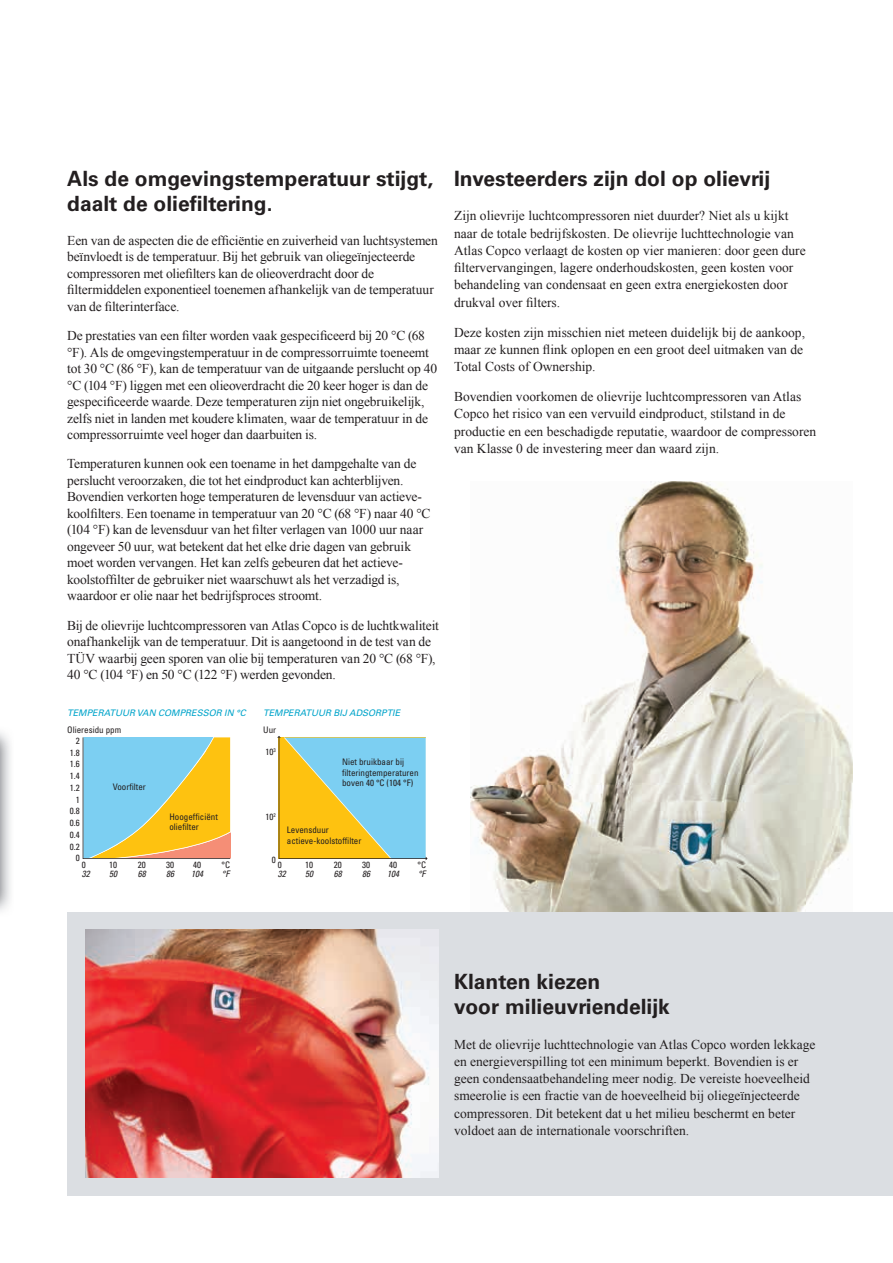
<style>
.page{position:relative;width:893px;height:1263px;background:#fff}
.page>*{position:absolute;margin:0;border:0;box-sizing:border-box;transform-origin:0 0}
.t1{font:700 21px/25.2px "Univers LT Std";color:#231f20}
.t2{font:13.5px/16.5px "Times New Roman";color:#231f20}
.t3{font:condensed 9px/11.7px "Univers LT Std";color:#231f20}
.t4{font:italic 9px "Univers LT Std";color:#00a4ca}
.t5{font:italic condensed 9px "Univers LT Std";color:#231f20}
</style>
<div class="page">
<img style="left:470px;top:481px;width:383px;height:431px">
<div style="left:67px;top:912px;width:826px;height:284px;background:#dbdee2"></div>
<img style="left:85px;top:930px;width:354px;height:248px">
<svg style="left:83px;top:737px;width:147px;height:122px;background:#b4c595"></svg>
<img style="left:0;top:732px;width:11px;height:179px">
<svg style="left:277px;top:736px;width:151px;height:124px;background:#b2ca9a"></svg>
<h1 class="t1" style="left:67px;top:166px;width:367px">Als de omgevingstemperatuur stijgt, daalt de oliefiltering.</h1>
<p class="t2" style="left:67px;top:232px;width:372px">Een van de aspecten die de efficiëntie en zuiverheid van luchtsystemen beïnvloedt is de temperatuur. Bij het gebruik van oliegeïnjecteerde compressoren met oliefilters kan de olieoverdracht door de filtermiddelen exponentieel toenemen afhankelijk van de temperatuur van de filterinterface.</p>
<p class="t2" style="left:67px;top:327px;width:371px">De prestaties van een filter worden vaak gespecificeerd bij 20 °C (68 °F). Als de omgevingstemperatuur in de compressorruimte toeneemt tot 30 °C (86 °F), kan de temperatuur van de uitgaande perslucht op 40 °C (104 °F) liggen met een olieoverdracht die 20 keer hoger is dan de gespecificeerde waarde. Deze temperaturen zijn niet ongebruikelijk, zelfs niet in landen met koudere klimaten, waar de temperatuur in de compressorruimte veel hoger dan daarbuiten is.</p>
<p class="t2" style="left:67px;top:455px;width:365px">Temperaturen kunnen ook een toename in het dampgehalte van de perslucht veroorzaken, die tot het eindproduct kan achterblijven.<br>Bovendien verkorten hoge temperaturen de levensduur van actieve&shy;koolfilters. Een toename in temperatuur van 20 °C (68 °F) naar 40 °C (104 °F) kan de levensduur van het filter verlagen van 1000 uur naar ongeveer 50 uur, wat betekent dat het elke drie dagen van gebruik moet worden vervangen. Het kan zelfs gebeuren dat het actieve&shy;koolstoffilter de gebruiker niet waarschuwt als het verzadigd is, waardoor er olie naar het bedrijfsproces stroomt.</p>
<p class="t2" style="left:67px;top:617px;width:373px">Bij de olievrije luchtcompressoren van Atlas Copco is de luchtkwaliteit onafhankelijk van de temperatuur. Dit is aangetoond in de test van de TÜV waarbij geen sporen van olie bij temperaturen van 20 °C (68 °F), 40 °C (104 °F) en 50 °C (122 °F) werden gevonden.</p>
<p class="t4" style="left:67px;top:707px;width:180px">TEMPERATUUR VAN COMPRESSOR IN °C</p>
<p class="t4" style="left:263px;top:707px;width:138px">TEMPERATUUR BIJ ADSORPTIE</p>
<p class="t3" style="left:67px;top:724px;width:55px">Olieresidu ppm</p>
<p class="t3" style="left:263px;top:724px;width:14px">Uur</p>
<p class="t3" style="left:70px;top:735px;width:11px;text-align:right">2<br>1.8<br>1.6<br>1.4<br>1.2<br>1<br>0.8<br>0.6<br>0.4<br>0.2<br>0</p>
<p class="t3" style="left:113px;top:780px;width:35px">Voorfilter</p>
<p class="t3" style="left:169px;top:811px;width:50px;line-height:10.8px">Hoogefficiënt oliefilter</p>
<p class="t3" style="left:82px;top:859px;width:5px">0</p>
<p class="t3" style="left:109px;top:859px;width:9px">10</p>
<p class="t3" style="left:138px;top:859px;width:9px">20</p>
<p class="t3" style="left:166px;top:859px;width:9px">30</p>
<p class="t3" style="left:193px;top:859px;width:9px">40</p>
<p class="t3" style="left:221px;top:859px;width:10px">°C</p>
<p class="t5" style="left:82px;top:868px;width:9px">32</p>
<p class="t5" style="left:109px;top:868px;width:9px">50</p>
<p class="t5" style="left:138px;top:868px;width:9px">68</p>
<p class="t5" style="left:166px;top:868px;width:9px">86</p>
<p class="t5" style="left:191px;top:868px;width:13px">104</p>
<p class="t5" style="left:222px;top:868px;width:9px">°F</p>
<p class="t3" style="left:266px;top:745px;width:12px">10<sup>3</sup></p>
<p class="t3" style="left:342px;top:756px;width:78px;line-height:10.8px">Niet bruikbaar bij filteringtemperaturen boven 40 °C (104 °F)</p>
<p class="t3" style="left:287px;top:824px;width:76px;line-height:10.8px">Levensduur actieve-koolstoffilter</p>
<p class="t3" style="left:266px;top:810px;width:12px">10<sup>2</sup></p>
<p class="t3" style="left:272px;top:853px;width:5px">0</p>
<p class="t3" style="left:278px;top:859px;width:5px">0</p>
<p class="t3" style="left:305px;top:859px;width:9px">10</p>
<p class="t3" style="left:334px;top:859px;width:9px">20</p>
<p class="t3" style="left:362px;top:859px;width:9px">30</p>
<p class="t3" style="left:389px;top:859px;width:9px">40</p>
<p class="t3" style="left:417px;top:859px;width:10px">°C</p>
<p class="t5" style="left:278px;top:868px;width:9px">32</p>
<p class="t5" style="left:305px;top:868px;width:9px">50</p>
<p class="t5" style="left:334px;top:868px;width:9px">68</p>
<p class="t5" style="left:362px;top:868px;width:9px">86</p>
<p class="t5" style="left:387px;top:868px;width:13px">104</p>
<p class="t5" style="left:418px;top:868px;width:9px">°F</p>
<h1 class="t1" style="left:454px;top:166px;width:318px">Investeerders zijn dol op olievrij</h1>
<p class="t2" style="left:454px;top:207px;width:353px;line-height:17.2px">Zijn olievrije luchtcompressoren niet duurder? Niet als u kijkt naar de totale bedrijfskosten. De olievrije luchttechnologie van Atlas Copco verlaagt de kosten op vier manieren: door geen dure filtervervangingen, lagere onderhoudskosten, geen kosten voor behandeling van condensaat en geen extra energiekosten door drukval over filters.</p>
<p class="t2" style="left:454px;top:323px;width:352px;line-height:17.2px">Deze kosten zijn misschien niet meteen duidelijk bij de aankoop, maar ze kunnen flink oplopen en een groot deel uitmaken van de<br>Total Costs of Ownership.</p>
<p class="t2" style="left:454px;top:388px;width:364px;line-height:17.2px">Bovendien voorkomen de olievrije luchtcompressoren van Atlas Copco het risico van een vervuild eindproduct, stilstand in de productie en een beschadigde reputatie, waardoor de compressoren van Klasse 0 de investering meer dan waard zijn.</p>
<h1 class="t1" style="left:454px;top:969px;width:217px">Klanten kiezen<br>voor milieuvriendelijk</h1>
<p class="t2" style="left:454px;top:1035px;width:363px;line-height:17.2px">Met de olievrije luchttechnologie van Atlas Copco worden lekkage en energieverspilling tot een minimum beperkt. Bovendien is er geen condensaatbehandeling meer nodig. De vereiste hoeveelheid smeerolie is een fractie van de hoeveelheid bij oliegeïnjecteerde compressoren. Dit betekent dat u het milieu beschermt en beter voldoet aan de internationale voorschriften.</p>
</div>
